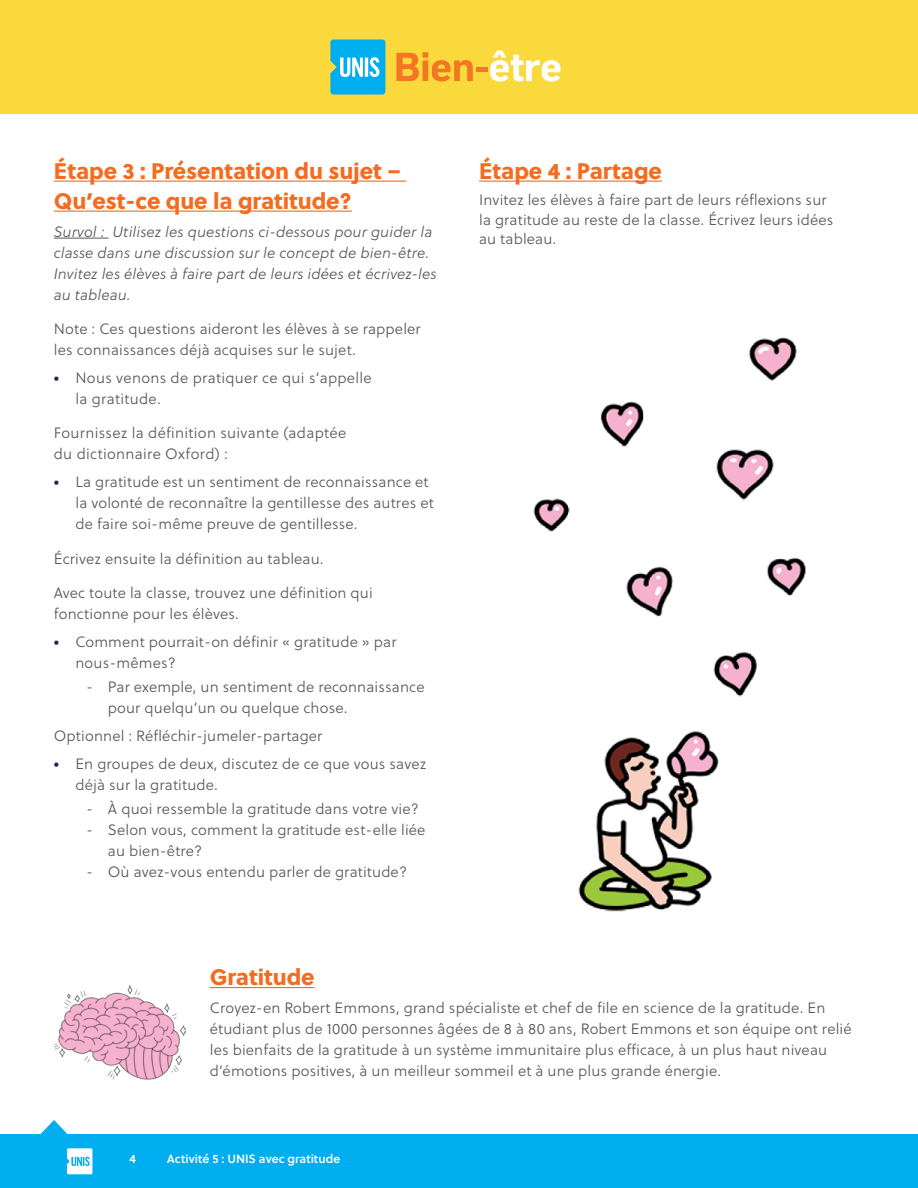
<style>
.page{position:relative;width:918px;height:1188px;background:#fff}
.page>*{position:absolute;margin:0;border:0;box-sizing:border-box;transform-origin:0 0}
.t1{font:22.5px/30px "Soleil Xb";letter-spacing:-.005em;color:#f36c21}
.t2{font:15px/21px "Soleil Lt";letter-spacing:.01em;color:#58595b}
.t3{font:italic 15px/21px "Soleil Lt";letter-spacing:.01em;color:#58595b}
.t4{font:12px "Soleil Sb";color:#fff}
.s1{font-family:"Soleil";font-weight:700;color:#17294f}
</style>
<div class="page">
<div style="left:0;top:1134px;width:918px;height:54px;background:#00aeef"></div>
<div style="left:0;top:0;width:918px;height:114px;background:#fad93d"></div>
<svg style="left:40px;top:1120px;width:28px;height:14px"></svg>
<svg style="left:67px;top:1148px;width:25px;height:26px"></svg>
<svg style="left:330px;top:39px;width:55px;height:56px;background:#2fbbea"></svg>
<svg style="left:396px;top:52px;width:77px;height:30px"></svg>
<div style="left:476px;top:67px;width:12px;height:5px;background:#f47523"></div>
<svg style="left:490px;top:50px;width:70px;height:32px"></svg>
<img style="left:533px;top:337px;width:273px;height:575px">
<hr style="left:54px;top:181px;width:352px;height:1px;background:#f36c21">
<hr style="left:54px;top:211px;width:298px;height:1px;background:#f36c21">
<hr style="left:54px;top:238px;width:55px;height:1px;background:#58595b">
<hr style="left:479px;top:181px;width:183px;height:1px;background:#f36c21">
<img style="left:55px;top:986px;width:131px;height:94px">
<hr style="left:210px;top:987px;width:105px;height:1px;background:#f36c21">
<h1 class="t1" style="left:54px;top:155px;width:349px">Étape 3 : Présentation du sujet –<br>Qu’est-ce que la gratitude?</h1>
<p class="t3" style="left:54px;top:221px;width:384px">Survol : Utilisez les questions ci-dessous pour guider la classe dans une discussion sur le concept de bien-être.<br>Invitez les élèves à faire part de leurs idées et écrivez-les au tableau.</p>
<p class="t2" style="left:54px;top:318px;width:368px">Note : Ces questions aideront les élèves à se rappeler les connaissances déjà acquises sur le sujet.</p>
<p class="t2" style="left:75px;top:367px;width:298px;text-indent:-22px"><span class="s1">•</span> Nous venons de pratiquer ce qui s’appelle la gratitude.</p>
<p class="t2" style="left:54px;top:422px;width:294px">Fournissez la définition suivante (adaptée du dictionnaire Oxford) :</p>
<p class="t2" style="left:75px;top:471px;width:360px;text-indent:-22px"><span class="s1">•</span> La gratitude est un sentiment de reconnaissance et la volonté de reconnaître la gentillesse des autres et de faire soi-même preuve de gentillesse.</p>
<p class="t2" style="left:54px;top:548px;width:271px">Écrivez ensuite la définition au tableau.</p>
<p class="t2" style="left:54px;top:582px;width:321px">Avec toute la classe, trouvez une définition qui fonctionne pour les élèves.</p>
<p class="t2" style="left:75px;top:631px;width:323px;text-indent:-22px"><span class="s1">•</span> Comment pourrait-on définir « gratitude » par nous-mêmes?</p>
<p class="t2" style="left:108px;top:677px;width:318px;text-indent:-22px">- Par exemple, un sentiment de reconnaissance pour quelqu’un ou quelque chose.</p>
<p class="t2" style="left:54px;top:725px;width:270px">Optionnel : Réfléchir-jumeler-partager</p>
<p class="t2" style="left:75px;top:753px;width:352px;text-indent:-22px"><span class="s1">•</span> En groupes de deux, discutez de ce que vous savez déjà sur la gratitude.</p>
<p class="t2" style="left:86px;top:799px;width:334px">- À quoi ressemble la gratitude dans votre vie?</p>
<p class="t2" style="left:108px;top:820px;width:319px;text-indent:-22px">- Selon vous, comment la gratitude est-elle liée au bien-être?</p>
<p class="t2" style="left:86px;top:862px;width:322px">- Où avez-vous entendu parler de gratitude?</p>
<h1 class="t1" style="left:479px;top:155px;width:184px">Étape 4 : Partage</h1>
<p class="t2" style="left:479px;top:190px;width:356px;line-height:19.5px">Invitez les élèves à faire part de leurs réflexions sur la gratitude au reste de la classe. Écrivez leurs idées au tableau.</p>
<h1 class="t1" style="left:210px;top:961px;width:106px">Gratitude</h1>
<p class="t2" style="left:210px;top:997px;width:643px">Croyez-en Robert Emmons, grand spécialiste et chef de file en science de la gratitude. En étudiant plus de 1000 personnes âgées de 8 à 80 ans, Robert Emmons et son équipe ont relié les bienfaits de la gratitude à un système immunitaire plus efficace, à un plus haut niveau d’émotions positives, à un meilleur sommeil et à une plus grande énergie.</p>
<p class="t4" style="left:129px;top:1149px;width:8px">4</p>
<p class="t4" style="left:167px;top:1149px;width:175px">Activité 5 : UNIS avec gratitude</p>
</div>
